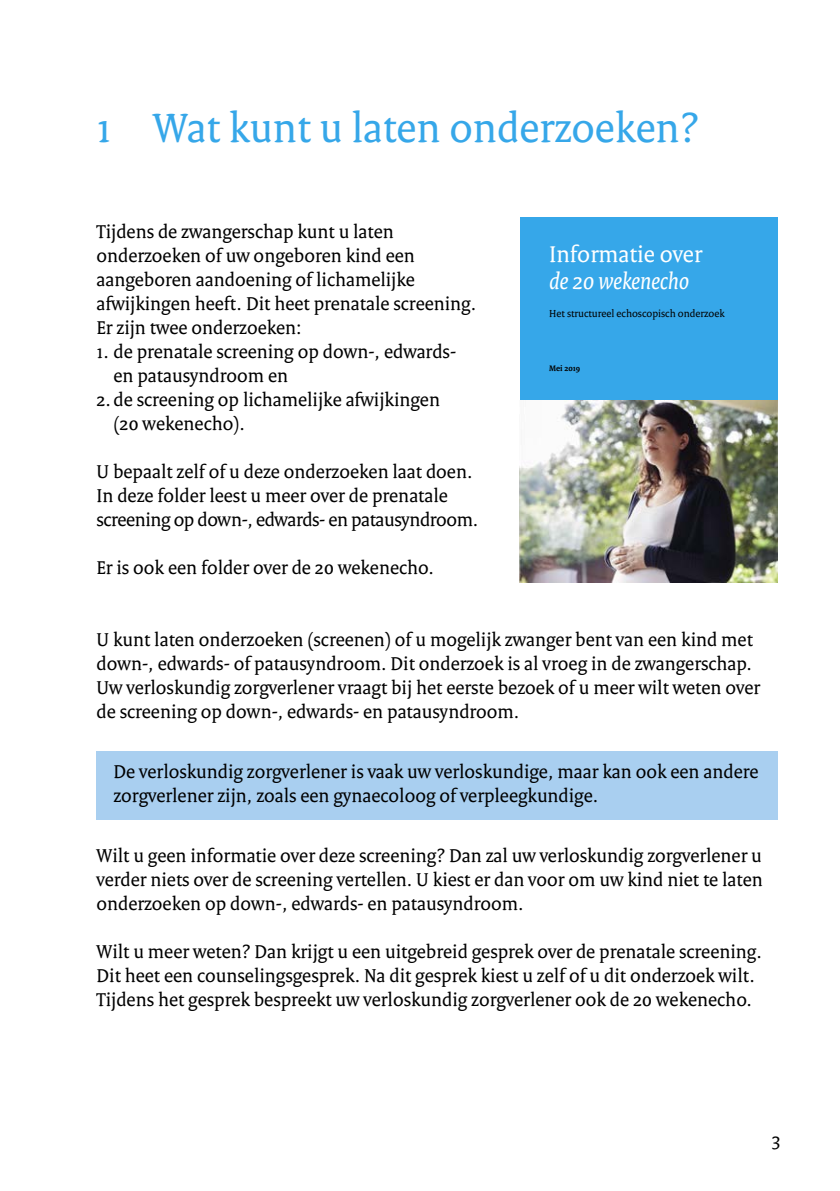
<style>
.page{position:relative;width:840px;height:1191px;background:#fff}
.page>*{position:absolute;margin:0;border:0;box-sizing:border-box;transform-origin:0 0}
._03_RIVM_Hoofdstukko{font:44px "Rijksoverheid Serif";color:#36a7e9}
.t1{font:24.4px/27px "Rijksoverheid Serif";color:#fff}
._10_RIVM_Broodtekst{font:20px/24px "Rijksoverheid Serif";color:#000}
.t2{font:11px "Rijksoverheid Serif";color:#000}
.t3{font:700 8.6px "Rijksoverheid Serif";color:#000}
.s1{font-style:italic}
</style>
<div class="page">
<div style="left:96px;top:751px;width:681px;height:68px;background:#a9cff0"></div>
<div style="left:519px;top:218px;width:258px;height:182px;background:#36a7e9"></div>
<img style="left:519px;top:400px;width:258px;height:182px">
<p class="_03_RIVM_Hoofdstukko" style="left:96px;top:101px;width:603px">1 Wat kunt u laten onderzoeken?</p>
<p class="_10_RIVM_Broodtekst" style="left:96px;top:219px;width:381px">Tijdens de zwangerschap kunt u laten onderzoeken of uw ongeboren kind een aangeboren aandoening of lichamelijke afwijkingen heeft. Dit heet prenatale screening.<br>Er zijn twee onderzoeken:</p>
<p class="_10_RIVM_Broodtekst" style="left:113px;top:339px;width:344px;text-indent:-17px">1. de prenatale screening op down-, edwards&shy;en patausyndroom en</p>
<p class="_10_RIVM_Broodtekst" style="left:113px;top:387px;width:328px;text-indent:-17px">2. de screening op lichamelijke afwijkingen (20 wekenecho).</p>
<p class="_10_RIVM_Broodtekst" style="left:96px;top:459px;width:383px">U bepaalt zelf of u deze onderzoeken laat doen.<br>In deze folder leest u meer over de prenatale screening op down-, edwards- en patausyndroom.</p>
<p class="_10_RIVM_Broodtekst" style="left:96px;top:555px;width:338px">Er is ook een folder over de 20 wekenecho.</p>
<p class="t1" style="left:549px;top:241px;width:154px">Informatie over <span class="s1">de 20 wekenecho</span></p>
<p class="t2" style="left:549px;top:307px;width:177px">Het structureel echoscopisch onderzoek</p>
<p class="t3" style="left:549px;top:363px;width:33px">Mei 2019</p>
<p class="_10_RIVM_Broodtekst" style="left:96px;top:627px;width:664px">U kunt laten onderzoeken (screenen) of u mogelijk zwanger bent van een kind met down-, edwards- of patausyndroom. Dit onderzoek is al vroeg in de zwangerschap.<br>Uw verloskundig zorgverlener vraagt bij het eerste bezoek of u meer wilt weten over de screening op down-, edwards- en patausyndroom.</p>
<p class="_10_RIVM_Broodtekst" style="left:113px;top:759px;width:646px">De verloskundig zorgverlener is vaak uw verloskundige, maar kan ook een andere zorgverlener zijn, zoals een gynaecoloog of verpleegkundige.</p>
<p class="_10_RIVM_Broodtekst" style="left:96px;top:843px;width:667px;text-align:justify">Wilt u geen informatie over deze screening? Dan zal uw verloskundig zorgverlener u verder niets over de screening vertellen. U kiest er dan voor om uw kind niet te laten onderzoeken op down-, edwards- en patausyndroom.</p>
<p class="_10_RIVM_Broodtekst" style="left:96px;top:939px;width:666px">Wilt u meer weten? Dan krijgt u een uitgebreid gesprek over de prenatale screening.<br>Dit heet een counselingsgesprek. Na dit gesprek kiest u zelf of u dit onderzoek wilt.<br>Tijdens het gesprek bespreekt uw verloskundig zorgverlener ook de 20 wekenecho.</p>
<p class="_10_RIVM_Broodtekst" style="left:771px;top:1127px;width:10px">3</p>
</div>
